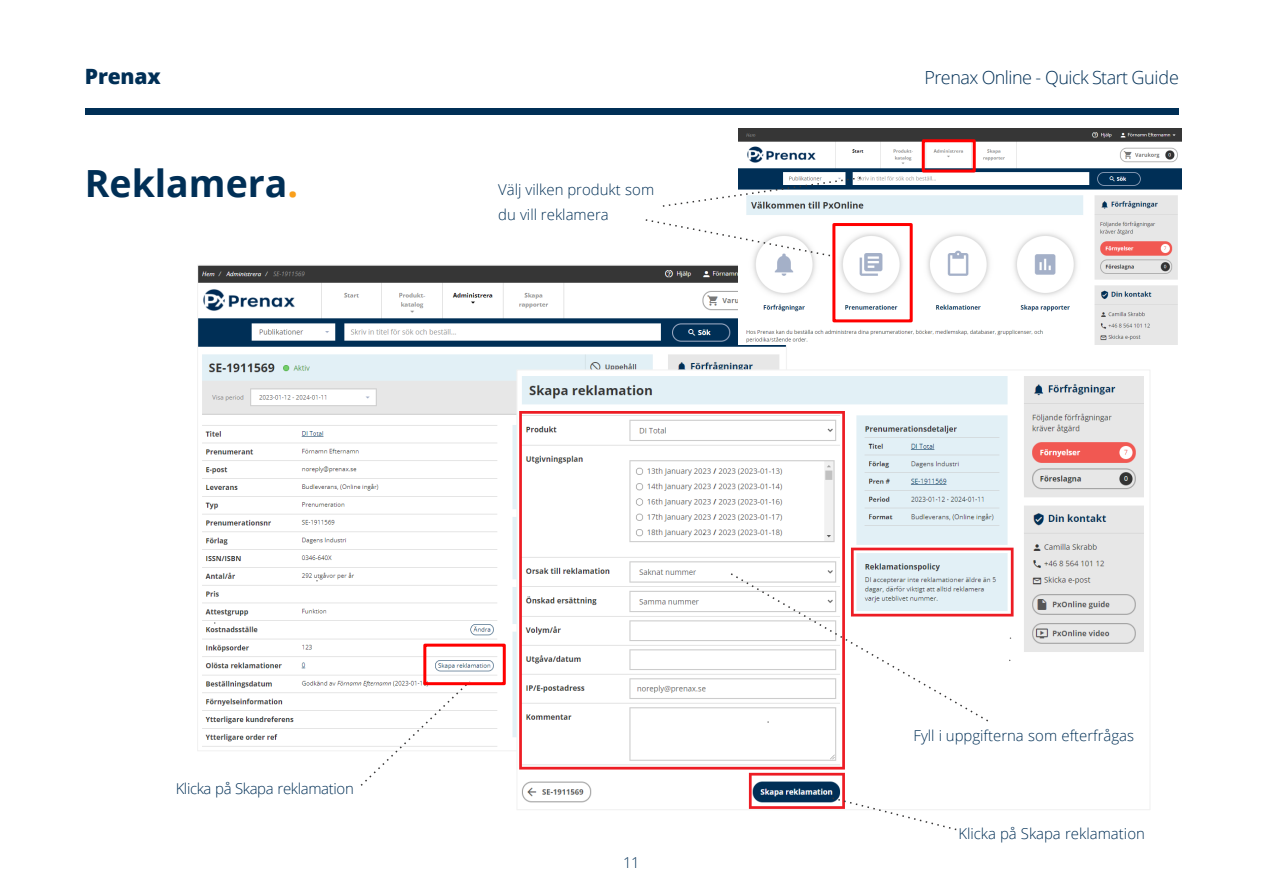
<style>
.page{position:relative;width:1264px;height:894px;background:#fff}
.page>*{position:absolute;margin:0;border:0;box-sizing:border-box;transform-origin:0 0}
.t1{font:700 37.5px "Open Sans";color:#002f56}
.t2{font:800 21px "Open Sans";letter-spacing:-.01em;color:#002f56}
.t3{font:300 18px "Open Sans";letter-spacing:-.03em;color:#002f56}
.t4{font:300 15px/25.5px "Open Sans";color:#002f56}
.t5{font:300 15px "Open Sans";letter-spacing:-.025em;color:#002f56}
.s1{color:#f99f1b}
</style>
<div class="page">
<img style="left:199px;top:266px;width:585px;height:481px">
<img style="left:518px;top:371px;width:626px;height:437px">
<div style="left:85px;top:108px;width:1093px;height:7px;background:#002f56"></div>
<svg style="left:359px;top:679px;width:113px;height:107px"></svg>
<svg style="left:830px;top:796px;width:128px;height:35px"></svg>
<svg style="left:729px;top:571px;width:264px;height:153px"></svg>
<img style="left:737px;top:129px;width:444px;height:216px">
<svg style="left:662px;top:175px;width:203px;height:33px"></svg>
<svg style="left:645px;top:218px;width:186px;height:39px"></svg>
<div style="left:832px;top:223px;width:80px;height:99px;border:3px solid #f00"></div>
<div style="left:921px;top:139px;width:54px;height:33px;border:3px solid #f00"></div>
<div style="left:423px;top:643px;width:82px;height:42px;border:3px solid #f00"></div>
<p class="t2" style="left:85px;top:60px;width:77px">Prenax</p>
<p class="t3" style="left:924px;top:65px;width:256px">Prenax Online - Quick Start Guide</p>
<h2 class="t1" style="left:85px;top:156px;width:215px">Reklamera<span class="s1">.</span></h2>
<p class="t4" style="left:498px;top:176px;width:157px">Välj vilken produkt som du vill reklamera</p>
<p class="t5" style="left:176px;top:778px;width:180px">Klicka på Skapa reklamation</p>
<p class="t4" style="left:623px;top:848px;width:18px">11</p>
<p class="t4" style="left:913px;top:722px;width:222px">Fyll i uppgifterna som efterfrågas</p>
<p class="t4" style="left:958px;top:820px;width:188px">Klicka på Skapa reklamation</p>
</div>
